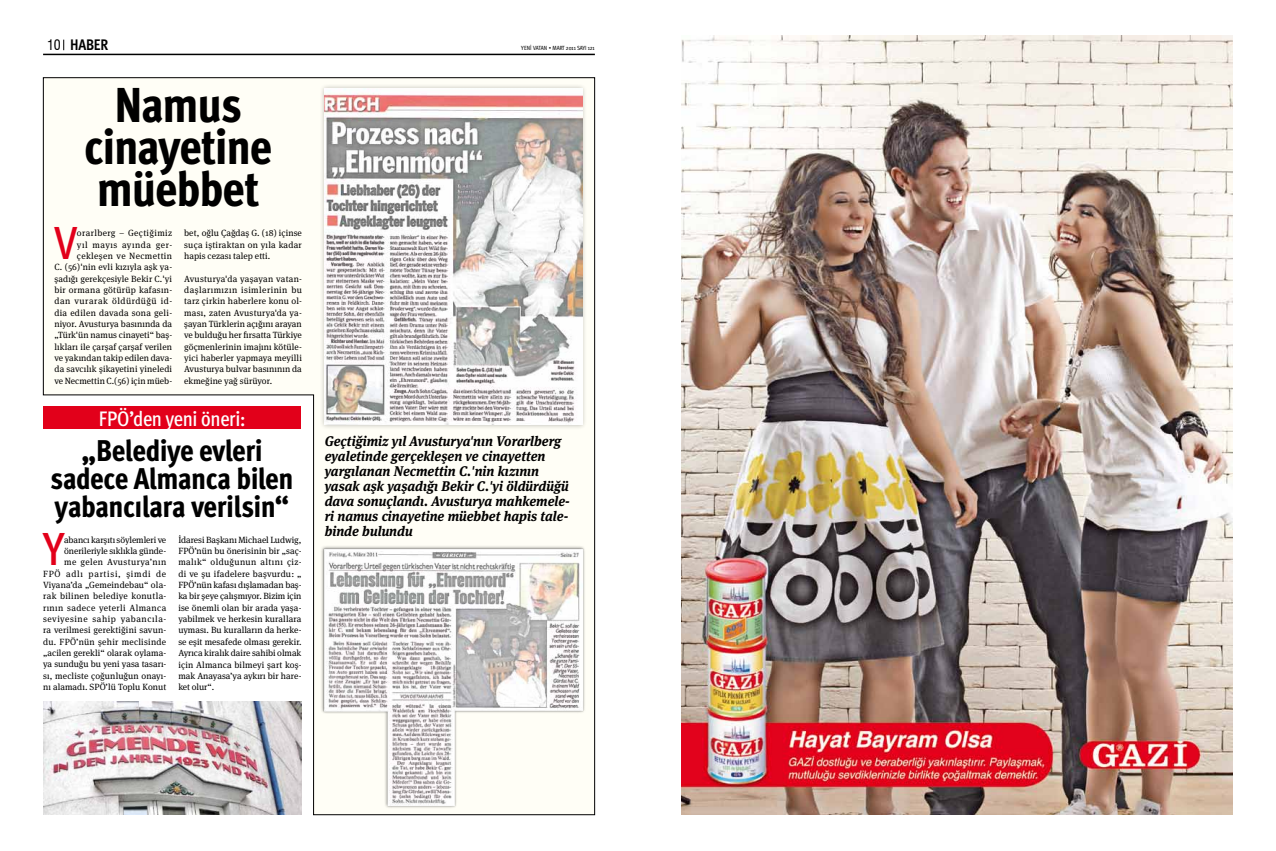
<style>
.page{position:relative;width:1276px;height:851px;background:#fff}
.page>*{position:absolute;margin:0;border:0;box-sizing:border-box;transform-origin:0 0}
.t1{font:800 49px/42px "Meta Cond Pro";letter-spacing:-.025em;color:#000;text-align:center}
.t2{font:500 46.5px "Meta Cond Pro";color:#e2001a}
.t3{font:800 30px/28px "Meta Cond Pro";letter-spacing:-.02em;color:#000;text-align:center}
.t4{font:500 21px "Meta Cond Pro";letter-spacing:-.015em;color:#fff}
.t5{font:700 15.3px "Meta Cond Pro";letter-spacing:-.015em;color:#000}
.t6{font:italic 700 14px/15px "Meta Serif Pro";color:#000;scale:.95 1}
.t7{font:9px/11.3px "Meta Serif Pro";letter-spacing:.015em;color:#000;text-align:justify}
.t8{font:6px "Meta Cond Pro";letter-spacing:-.01em;color:#000}
.s1{font-family:"Swiss 721 BT";font-weight:400;font-stretch:condensed;font-size:14px}
</style>
<div class="page">
<hr style="left:43px;top:54px;width:552px;height:1px;background:#000">
<svg style="left:43px;top:77px;width:552px;height:738px"></svg>
<div style="left:319px;top:84px;width:269px;height:346px;background:#000;opacity:.25"></div>
<img style="left:325px;top:89px;width:257px;height:336px">
<img style="left:320px;top:534px;width:269px;height:282px">
<div style="left:43px;top:406px;width:258px;height:23px;background:#e2001a"></div>
<img style="left:43px;top:701px;width:258px;height:113px">
<img style="left:681px;top:36px;width:551px;height:778px">
<h3 class="t5" style="left:47px;top:35px;width:63px"><span class="s1">10</span> HABER</h3>
<p class="t8" style="left:521px;top:44px;width:75px">Yenİ VATAN • MART 2011 SAYI 121</p>
<h1 class="t1" style="left:84px;top:85px;width:189px">Namus cinayetine müebbet</h1>
<h2 class="t2" style="left:54px;top:213px;width:24px">V</h2>
<p class="t7" style="left:54px;top:227px;width:119px;text-align:right">orarlberg – Geçtiğimiz<br>yıl mayıs ayında ger&shy;çekleşen ve Necmettin<br>C. (56)'nin evli kızıyla aşk ya&shy;şadığı gerekçesiyle Bekir C.'yi bir ormana götürüp kafasın&shy;dan vurarak öldürdüğü id&shy;dia edilen davada sona geli&shy;niyor. Avusturya basınında da „Türk'ün namus cinayeti“ baş&shy;lıkları ile çarşaf çarşaf verilen ve yakından takip edilen dava&shy;da savcılık şikayetini yineledi ve Necmettin C.(56) için müeb-</p>
<p class="t7" style="left:184px;top:227px;width:119px">bet, oğlu Çağdaş G. (18) içinse suça iştiraktan on yıla kadar hapis cezası talep etti.</p>
<p class="t7" style="left:184px;top:272px;width:119px">Avusturya'da yaşayan vatan&shy;daşlarımızın isimlerinin bu tarz çirkin haberlere konu ol&shy;ması, zaten Avusturya'da ya&shy;şayan Türklerin açığını arayan ve bulduğu her fırsatta Türkiye göçmenlerinin imajını kötüle&shy;yici haberler yapmaya meyilli Avusturya bulvar basınının da ekmeğine yağ sürüyor.</p>
<h3 class="t4" style="left:99px;top:405px;width:148px">FPÖ’den yeni öneri:</h3>
<h3 class="t3" style="left:51px;top:437px;width:244px">„Belediye evleri sadece Almanca bilen yabancılara verilsin“</h3>
<h2 class="t2" style="left:43px;top:519px;width:23px">Y</h2>
<p class="t7" style="left:43px;top:533px;width:125px;text-align:right">abancı karşıtı söylemleri ve önerileriyle sıklıkla günde-<br>me gelen Avusturya’nın<br>FPÖ adlı partisi, şimdi de<br>Viyana’da „Gemeindebau“ ola&shy;rak bilinen belediye konutla&shy;rının sadece yeterli Almanca seviyesine sahip yabancıla&shy;ra verilmesi gerektiğini savun&shy;du. FPÖ’nün şehir meclisinde „acilen gerekli“ olarak oylama&shy;ya sunduğu bu yeni yasa tasarı&shy;sı, mecliste çoğunluğun onayı&shy;nı alamadı. SPÖ’lü Toplu Konut</p>
<p class="t7" style="left:178px;top:533px;width:125px">İdaresi Başkanı Michael Ludwig, FPÖ’nün bu önerisinin bir „saç&shy;malık“ olduğunun altını çiz&shy;di ve şu ifadelere başvurdu: „ FPÖ’nün kafası dışlamadan baş&shy;ka bir şeye çalışmıyor. Bizim için ise önemli olan bir arada yaşa&shy;yabilmek ve herkesin kurallara uyması. Bu kuralların da herke&shy;se eşit mesafede olması gerekir.<br>Ayrıca kiralık daire sahibi olmak için Almanca bilmeyi şart koş&shy;mak Anayasa’ya aykırı bir hare&shy;ket olur“.</p>
<p class="t6" style="left:325px;top:432px;width:260px">Geçtiğimiz yıl Avusturya'nın Vorarlberg eyaletinde gerçekleşen ve cinayetten yargılanan Necmettin C.'nin kızının yasak aşk yaşadığı Bekir C.'yi öldürdüğü dava sonuçlandı. Avusturya mahkemele&shy;ri namus cinayetine müebbet hapis tale&shy;binde bulundu</p>
</div>
